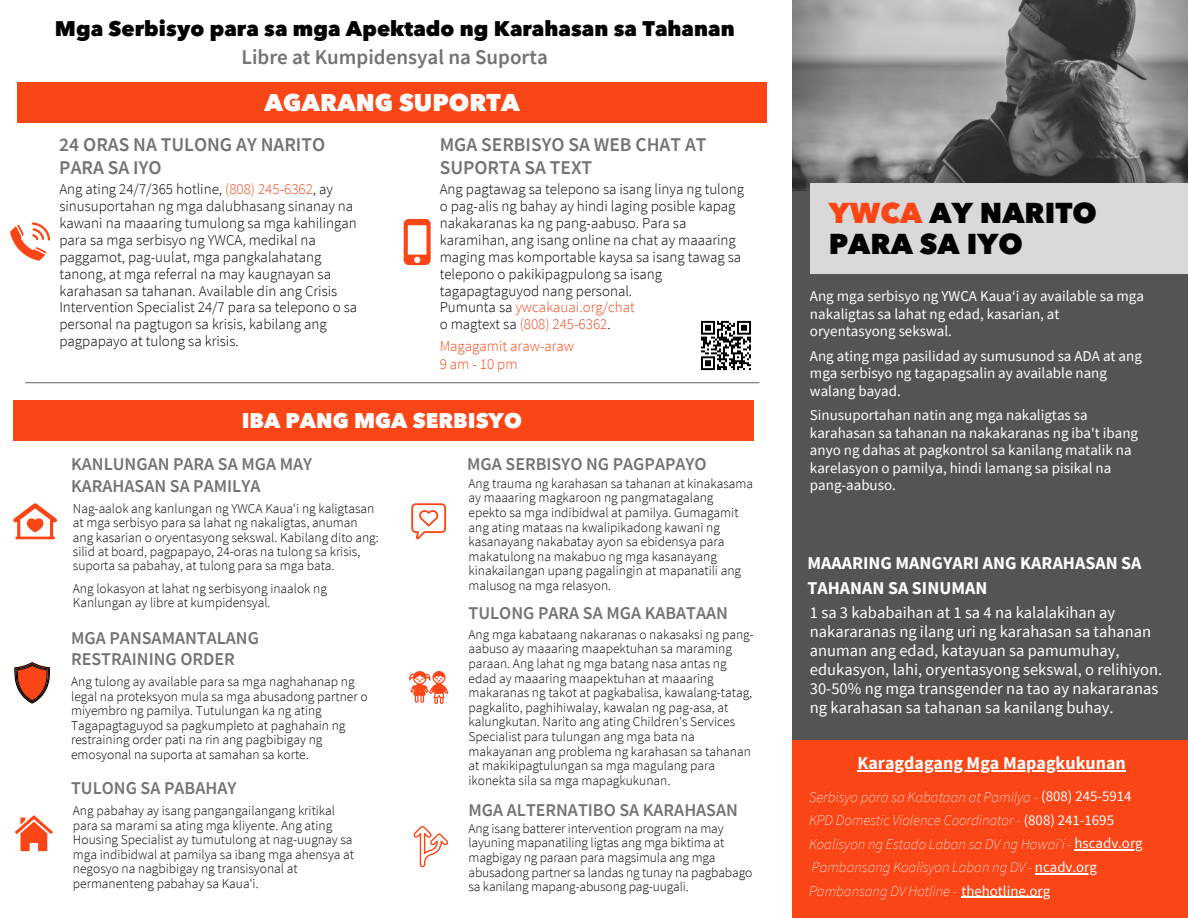
<style>
.page{position:relative;width:1188px;height:918px;background:#fff}
.page>*{position:absolute;margin:0;border:0;box-sizing:border-box;transform-origin:0 0}
.t1{font:800 28.5px/30.3px "Avenir Next W1 G";color:#000}
.t2{font:800 24px "Avenir Next W1 G";color:#fff}
.t3{font:800 21px "Avenir Next W1 G";letter-spacing:.005em;color:#000}
.t4{font:600 21px "Source Sans Pro";color:#737373}
.t5{font:800 21px "Avenir Next W1 G";color:#fff}
.t6{font:600 19.5px/22.5px "Source Sans Pro";color:#737373}
.t7{font:600 18px/21.3px "Source Sans Pro";color:#737373}
.t8{font:700 18px/24.8px "Source Sans Pro";color:#fff}
.t9{font:16.5px/19.2px "Source Sans Pro";color:#fff}
.t10{font:300 15px/16.8px "Source Sans Pro";color:#000}
.t11{font:15px/17.5px "Source Sans Pro";color:#fff}
.t12{font:300 15px "Source Sans Pro";color:#f04924}
.t13{font:300 15px "Source Sans Pro";color:#fa4616}
.t14{font:italic 200 14.85px "Source Sans Pro";color:#fff}
.t15{font:300 13.5px/14.7px "Source Sans Pro";color:#000}
.s1{color:#f04924}
.s2{color:#000}
.s3{color:#fa4616}
.s4{font-weight:400;font-style:normal}
</style>
<div class="page">
<div style="left:792px;top:0;width:396px;height:918px;background:#545454"></div>
<svg style="left:792px;top:0;width:396px;height:190px;background:#7f7f7f"></svg>
<div style="left:810px;top:184px;width:378px;height:90px;background:#d9d9d9"></div>
<hr style="left:25px;top:382px;width:734px;height:1px;background:#737373">
<div style="left:17px;top:82px;width:750px;height:40px;background:#fa4616"></div>
<svg style="left:10px;top:222px;width:40px;height:39px"></svg>
<div style="left:13px;top:401px;width:741px;height:40px;background:#fa4616"></div>
<svg style="left:411px;top:503px;width:35px;height:36px"></svg>
<svg style="left:409px;top:671px;width:39px;height:33px"></svg>
<div style="left:792px;top:740px;width:396px;height:178px;background:#fa4616"></div>
<svg style="left:404px;top:219px;width:27px;height:46px"></svg>
<svg style="left:414px;top:826px;width:34px;height:41px"></svg>
<img style="left:701px;top:320px;width:50px;height:51px">
<svg style="left:13px;top:503px;width:44px;height:36px"></svg>
<svg style="left:15px;top:663px;width:35px;height:40px"></svg>
<svg style="left:15px;top:815px;width:38px;height:36px"></svg>
<hr style="left:857px;top:771px;width:269px;height:1px;background:#fff">
<hr style="left:961px;top:897px;width:89px;height:1px;background:#fff">
<hr style="left:1075px;top:849px;width:68px;height:1px;background:#fff">
<hr style="left:1035px;top:873px;width:62px;height:1px;background:#fff">
<p class="t3" style="left:55px;top:12px;width:681px">Mga Serbisyo para sa mga Apektado ng Karahasan sa Tahanan</p>
<p class="t4" style="left:242px;top:43px;width:308px">Libre at Kumpidensyal na Suporta</p>
<p class="t2" style="left:265px;top:83px;width:257px">AGARANG SUPORTA</p>
<p class="t6" style="left:59px;top:133px;width:267px">24 ORAS NA TULONG AY NARITO<br>PARA SA IYO</p>
<p class="t10" style="left:59px;top:181px;width:299px">Ang ating 24/7/365 hotline, <span class="s1">(808) 245-6362</span>, ay sinusuportahan ng mga dalubhasang sinanay na kawani na maaaring tumulong sa mga kahilingan para sa mga serbisyo ng YWCA, medikal na paggamot, pag-uulat, mga pangkalahatang tanong, at mga referral na may kaugnayan sa karahasan sa tahanan. Available din ang Crisis Intervention Specialist 24/7 para sa telepono o sa personal na pagtugon sa krisis, kabilang ang pagpapayo at tulong sa krisis.</p>
<p class="t6" style="left:440px;top:133px;width:268px">MGA SERBISYO SA WEB CHAT AT<br>SUPORTA SA TEXT</p>
<p class="t10" style="left:440px;top:181px;width:306px">Ang pagtawag sa telepono sa isang linya ng tulong o pag-alis ng bahay ay hindi laging posible kapag nakakaranas ka ng pang-aabuso. Para sa karamihan, ang isang online na chat ay maaaring maging mas komportable kaysa sa isang tawag sa telepono o pakikipagpulong sa isang tagapagtaguyod nang personal.</p>
<p class="t12" style="left:440px;top:298px;width:197px"><span class="s2">Pumunta sa</span> ywcakauai.org/chat</p>
<p class="t12" style="left:440px;top:315px;width:172px"><span class="s2">o magtext sa</span> (808) 245-6362<span class="s2">.</span></p>
<p class="t13" style="left:440px;top:336px;width:136px">Magagamit araw-araw</p>
<p class="t13" style="left:440px;top:354px;width:79px">9am-10pm</p>
<p class="t5" style="left:242px;top:404px;width:282px">IBA PANG MGA SERBISYO</p>
<p class="t7" style="left:71px;top:453px;width:243px">KANLUNGAN PARA SA MGA MAY<br>KARAHASAN SA PAMILYA</p>
<p class="t15" style="left:73px;top:501px;width:307px">Nag-aalok ang kanlungan ng YWCA Kauaʻi ng kaligtasan at mga serbisyo para sa lahat ng nakaligtas, anuman ang kasarian o oryentasyong sekswal. Kabilang dito ang: silid at board, pagpapayo, 24-oras na tulong sa krisis, suporta sa pabahay, at tulong para sa mga bata.</p>
<p class="t15" style="left:73px;top:581px;width:256px">Ang lokasyon at lahat ng serbisyong inaalok ng<br>Kanlungan ay libre at kumpidensyal.</p>
<p class="t7" style="left:71px;top:627px;width:189px">MGA PANSAMANTALANG<br>RESTRAINING ORDER</p>
<p class="t15" style="left:71px;top:674px;width:298px">Ang tulong ay available para sa mga naghahanap ng legal na proteksyon mula sa mga abusadong partner o miyembro ng pamilya. Tutulungan ka ng ating Tagapagtaguyod sa pagkumpleto at paghahain ng restraining order pati na rin ang pagbibigay ng emosyonal na suporta at samahan sa korte.</p>
<p class="t7" style="left:71px;top:777px;width:167px">TULONG SA PABAHAY</p>
<p class="t15" style="left:73px;top:803px;width:283px">Ang pabahay ay isang pangangailangang kritikal para sa marami sa ating mga kliyente. Ang ating Housing Specialist ay tumutulong at nag-uugnay sa mga indibidwal at pamilya sa ibang mga ahensya at negosyo na nagbibigay ng transisyonal at permanenteng pabahay sa Kauaʻi.</p>
<p class="t7" style="left:467px;top:453px;width:241px">MGA SERBISYO NG PAGPAPAYO</p>
<p class="t15" style="left:469px;top:476px;width:286px">Ang trauma ng karahasan sa tahanan at kinakasama ay maaaring magkaroon ng pangmatagalang epekto sa mga indibidwal at pamilya. Gumagamit ang ating mataas na kwalipikadong kawani ng kasanayang nakabatay ayon sa ebidensya para makatulong na makabuo ng mga kasanayang kinakailangan upang pagalingin at mapanatili ang malusog na mga relasyon.</p>
<p class="t7" style="left:469px;top:602px;width:261px">TULONG PARA SA MGA KABATAAN</p>
<p class="t15" style="left:469px;top:627px;width:287px">Ang mga kabataang nakaranas o nakasaksi ng pang&shy;aabuso ay maaaring maapektuhan sa maraming paraan. Ang lahat ng mga batang nasa antas ng edad ay maaaring maapektuhan at maaaring makaranas ng takot at pagkabalisa, kawalang-tatag, pagkalito, paghihiwalay, kawalan ng pag-asa, at kalungkutan. Narito ang ating Children's Services Specialist para tulungan ang mga bata na makayanan ang problema ng karahasan sa tahanan at makikipagtulungan sa mga magulang para ikonekta sila sa mga mapagkukunan.</p>
<p class="t7" style="left:469px;top:799px;width:271px">MGA ALTERNATIBO SA KARAHASAN</p>
<p class="t15" style="left:469px;top:821px;width:285px">Ang isang batterer intervention program na may layuning mapanatiling ligtas ang mga biktima at magbigay ng paraan para magsimula ang mga abusadong partner sa landas ng tunay na pagbabago sa kanilang mapang-abusong pag-uugali.</p>
<p class="t1" style="left:829px;top:196px;width:270px"><span class="s3">YWCA</span> AY NARITO<br>PARA SA IYO</p>
<p class="t11" style="left:810px;top:287px;width:336px">Ang mga serbisyo ng YWCA Kauaʻi ay available sa mga nakaligtas sa lahat ng edad, kasarian, at oryentasyong sekswal.</p>
<p class="t11" style="left:810px;top:346px;width:334px">Ang ating mga pasilidad ay sumusunod sa ADA at ang mga serbisyo ng tagapagsalin ay available nang walang bayad.</p>
<p class="t11" style="left:810px;top:406px;width:330px">Sinusuportahan natin ang mga nakaligtas sa karahasan sa tahanan na nakakaranas ng iba't ibang anyo ng dahas at pagkontrol sa kanilang matalik na karelasyon o pamilya, hindi lamang sa pisikal na pang-aabuso.</p>
<p class="t8" style="left:807px;top:550px;width:336px">MAAARING MANGYARI ANG KARAHASAN SA<br>TAHANAN SA SINUMAN</p>
<p class="t9" style="left:810px;top:602px;width:354px">1 sa 3 kababaihan at 1 sa 4 na kalalakihan ay nakararanas ng ilang uri ng karahasan sa tahanan anuman ang edad, katayuan sa pamumuhay, edukasyon, lahi, oryentasyong sekswal, o relihiyon.<br>30-50% ng mga transgender na tao ay nakararanas ng karahasan sa tahanan sa kanilang buhay.</p>
<p class="t8" style="left:857px;top:751px;width:270px">Karagdagang Mga Mapagkukunan</p>
<p class="t14" style="left:809px;top:787px;width:324px">Serbisyo para sa Kabataan at Pamilya - <span class="s4">(808) 245-5914</span></p>
<p class="t14" style="left:809px;top:811px;width:306px">KPD Domestic Violence Coordinator - <span class="s4">(808) 241-1695</span></p>
<p class="t14" style="left:809px;top:834px;width:335px">Koalisyon ng Estado Laban sa DV ng Hawai'i - <span class="s4">hscadv.org</span></p>
<p class="t14" style="left:812px;top:858px;width:286px">Pambansang Koalisyon Laban ng DV - <span class="s4">ncadv.org</span></p>
<p class="t14" style="left:809px;top:881px;width:243px">Pambansang DV Hotline - <span class="s4">thehotline.org</span></p>
</div>
